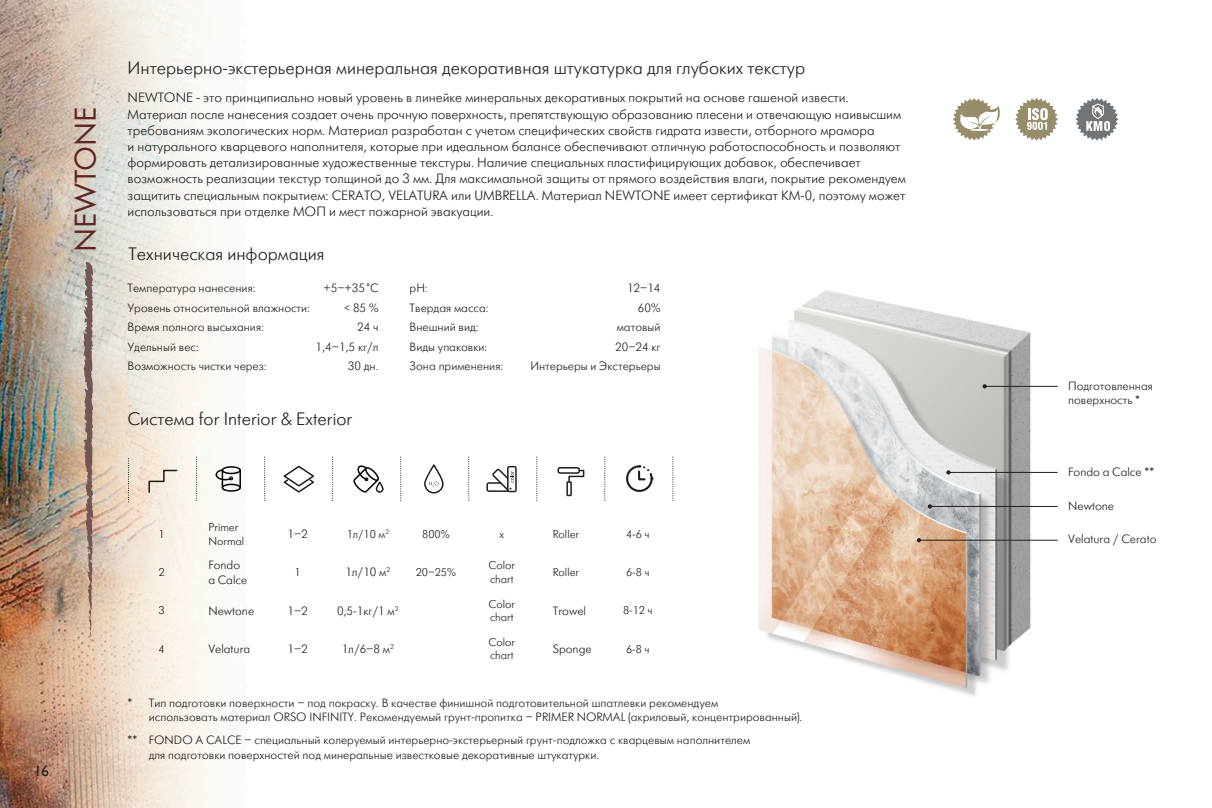
<style>
.page{position:relative;width:1212px;height:808px;background:#fff}
.page>*{position:absolute;margin:0;border:0;box-sizing:border-box;transform-origin:0 0}
.t1{font:31.5px "Futura Book C";color:#5f2423}
.Стиль_абзаца_1__копи{font:18px "Futuris C";color:#231f20}
.Заголовок{font:18px "Futuris C";color:#231f20}
.t2{font:15px "Gill Sans";color:#231f20}
.Стиль_абзаца_1__копи-2{font:13.5px/16.2px "Futuris C";color:#231f20}
.таблица{font:12px/14.4px "Futuris C";color:#231f20}
.основной_текст__копи{font:12px "Futuris C";color:#231f20}
.t3{font:11.25px/13.5px "Futuris C";color:#231f20}
</style>
<div class="page">
<img style="left:0;top:0;width:1119px;height:808px">
<svg style="left:83px;top:261px;width:11px;height:380px"></svg>
<svg style="left:568px;top:469px;width:17px;height:14px"></svg>
<div style="left:557px;top:467px;width:23px;height:7px;border:2px solid #1d1d1b;border-radius:2px"></div>
<div style="left:566px;top:481px;width:6px;height:15px;border:2px solid #1d1d1b"></div>
<svg style="left:625px;top:464px;width:29px;height:29px"></svg>
<svg style="left:429px;top:481px;width:9px;height:6px"></svg>
<div style="left:424px;top:464px;width:20px;height:29px;border:1px solid #1d1d1b;border-radius:9px"></div>
<div style="left:507px;top:466px;width:10px;height:26px;border:1px solid #1d1d1b;border-radius:2px"></div>
<svg style="left:486px;top:467px;width:28px;height:26px"></svg>
<svg style="left:148px;top:469px;width:30px;height:25px"></svg>
<svg style="left:282px;top:464px;width:34px;height:30px"></svg>
<svg style="left:239px;top:471px;width:2px;height:16px"></svg>
<div style="left:222px;top:466px;width:19px;height:8px;border:2px solid #000;border-radius:50%"></div>
<div style="left:222px;top:484px;width:19px;height:8px;border:2px solid #000;border-radius:50%"></div>
<svg style="left:215px;top:468px;width:18px;height:19px"></svg>
<div style="left:376px;top:481px;width:8px;height:12px;border:1px solid #1d1d1b;border-radius:3px"></div>
<svg style="left:353px;top:463px;width:27px;height:30px"></svg>
<svg style="left:128px;top:457px;width:1px;height:45px"></svg>
<svg style="left:196px;top:457px;width:1px;height:45px"></svg>
<svg style="left:264px;top:457px;width:1px;height:45px"></svg>
<svg style="left:332px;top:457px;width:1px;height:45px"></svg>
<svg style="left:400px;top:457px;width:1px;height:45px"></svg>
<svg style="left:468px;top:457px;width:1px;height:45px"></svg>
<svg style="left:536px;top:457px;width:1px;height:45px"></svg>
<svg style="left:604px;top:457px;width:1px;height:45px"></svg>
<svg style="left:672px;top:457px;width:1px;height:45px"></svg>
<img style="left:706px;top:264px;width:341px;height:466px">
<hr style="left:984px;top:386px;width:73px;height:1px;background:#231f20">
<svg style="left:982px;top:384px;width:5px;height:4px"></svg>
<hr style="left:947px;top:472px;width:110px;height:1px;background:#231f20">
<svg style="left:946px;top:470px;width:4px;height:4px"></svg>
<hr style="left:929px;top:506px;width:128px;height:1px;background:#231f20">
<svg style="left:928px;top:504px;width:4px;height:4px"></svg>
<hr style="left:920px;top:540px;width:137px;height:1px;background:#231f20">
<svg style="left:917px;top:538px;width:4px;height:4px"></svg>
<svg style="left:1075px;top:98px;width:43px;height:43px"></svg>
<svg style="left:953px;top:98px;width:47px;height:42px"></svg>
<svg style="left:1015px;top:98px;width:43px;height:43px"></svg>
<p class="t1" style="left:68px;top:252px;width:148px;rotate:-90deg">NEWTONE</p>
<p class="Стиль_абзаца_1__копи" style="left:128px;top:58px;width:679px">Интерьерно-экстерьерная минеральная декоративная штукатурка для глубоких текстур</p>
<p class="Стиль_абзаца_1__копи-2" style="left:128px;top:90px;width:780px">NEWTONE - это принципиально новый уровень в линейке минеральных декоративных покрытий на основе гашеной извести.<br>Материал после нанесения создает очень прочную поверхность, препятствующую образованию плесени и отвечающую наивысшим требованиям экологических норм. Материал разработан с учетом специфических свойств гидрата извести, отборного мрамора<br>и натурального кварцевого наполнителя, которые при идеальном балансе обеспечивают отличную работоспособность и позволяют формировать детализированные художественные текстуры. Наличие специальных пластифицирующих добавок, обеспечивает возможность реализации текстур толщиной до 3 мм. Для максимальной защиты от прямого воздействия влаги, покрытие рекомендуем защитить специальным покрытием: CERATO, VELATURA или UMBRELLA. Материал NEWTONE имеет сертификат КМ-0, поэтому может использоваться при отделке МОП и мест пожарной эвакуации.</p>
<p class="Заголовок" style="left:129px;top:245px;width:197px">Техническая информация</p>
<p class="основной_текст__копи" style="left:128px;top:282px;width:129px">Температура нанесения:</p>
<p class="основной_текст__копи" style="left:324px;top:282px;width:56px">+5–+35°C</p>
<p class="основной_текст__копи" style="left:128px;top:301px;width:184px">Уровень относительной влажности:</p>
<p class="основной_текст__копи" style="left:344px;top:301px;width:36px">&lt; 85 %</p>
<p class="основной_текст__копи" style="left:128px;top:321px;width:138px">Время полного высыхания:</p>
<p class="основной_текст__копи" style="left:357px;top:321px;width:23px">24 ч</p>
<p class="основной_текст__копи" style="left:128px;top:340px;width:73px">Удельный вес:</p>
<p class="основной_текст__копи" style="left:316px;top:340px;width:64px">1,4–1,5 кг/л</p>
<p class="основной_текст__копи" style="left:128px;top:360px;width:141px">Возможность чистки через:</p>
<p class="основной_текст__копи" style="left:348px;top:360px;width:32px">30 дн.</p>
<p class="Заголовок" style="left:128px;top:410px;width:226px">Система for Interior &amp; Exterior</p>
<p class="основной_текст__копи" style="left:410px;top:282px;width:20px">pH:</p>
<p class="основной_текст__копи" style="left:627px;top:282px;width:35px">12–14</p>
<p class="основной_текст__копи" style="left:410px;top:301px;width:80px">Твердая масса:</p>
<p class="основной_текст__копи" style="left:638px;top:301px;width:24px">60%</p>
<p class="основной_текст__копи" style="left:410px;top:321px;width:70px">Внешний вид:</p>
<p class="основной_текст__копи" style="left:617px;top:321px;width:45px">матовый</p>
<p class="основной_текст__копи" style="left:410px;top:340px;width:79px">Виды упаковки:</p>
<p class="основной_текст__копи" style="left:615px;top:340px;width:47px">20–24 кг</p>
<p class="основной_текст__копи" style="left:410px;top:360px;width:95px">Зона применения:</p>
<p class="основной_текст__копи" style="left:530px;top:360px;width:132px">Интерьеры и Экстерьеры</p>
<p class="t2" style="left:34px;top:762px;width:16px">16</p>
<p class="t3" style="left:158px;top:527px;width:8px">1</p>
<p class="t3" style="left:208px;top:521px;width:37px">Primer<br>Normal</p>
<p class="таблица" style="left:287px;top:527px;width:22px">1–2</p>
<p class="t3" style="left:347px;top:527px;width:44px">1л/10 м<sup>2</sup></p>
<p class="t3" style="left:422px;top:527px;width:29px">800%</p>
<p class="t3" style="left:499px;top:527px;width:6px">x</p>
<p class="t3" style="left:553px;top:527px;width:28px">Roller</p>
<p class="t3" style="left:626px;top:527px;width:25px">4-6 ч</p>
<p class="t3" style="left:158px;top:566px;width:8px">2</p>
<p class="таблица" style="left:208px;top:558px;width:40px">Fondo a Calce</p>
<p class="t3" style="left:295px;top:566px;width:8px">1</p>
<p class="таблица" style="left:345px;top:565px;width:46px">1л/10 м<sup>2</sup></p>
<p class="t3" style="left:416px;top:566px;width:42px">20–25%</p>
<p class="t3" style="left:488px;top:559px;width:28px">Color</p>
<p class="t3" style="left:490px;top:573px;width:25px">chart</p>
<p class="t3" style="left:553px;top:566px;width:28px">Roller</p>
<p class="t3" style="left:626px;top:566px;width:25px">6-8 ч</p>
<p class="t3" style="left:158px;top:604px;width:8px">3</p>
<p class="таблица" style="left:208px;top:604px;width:47px">Newtone</p>
<p class="таблица" style="left:287px;top:604px;width:22px">1–2</p>
<p class="таблица" style="left:337px;top:604px;width:63px">0,5-1кг/1 м<sup>2</sup></p>
<p class="t3" style="left:158px;top:642px;width:8px">4</p>
<p class="таблица" style="left:208px;top:642px;width:43px">Velatura</p>
<p class="таблица" style="left:287px;top:642px;width:22px">1–2</p>
<p class="таблица" style="left:342px;top:642px;width:54px">1л/6–8 м<sup>2</sup></p>
<p class="t3" style="left:488px;top:597px;width:28px">Color</p>
<p class="t3" style="left:490px;top:611px;width:25px">chart</p>
<p class="таблица" style="left:553px;top:604px;width:35px">Trowel</p>
<p class="t3" style="left:623px;top:604px;width:31px">8-12 ч</p>
<p class="t3" style="left:488px;top:636px;width:28px">Color</p>
<p class="t3" style="left:490px;top:649px;width:25px">chart</p>
<p class="таблица" style="left:553px;top:642px;width:40px">Sponge</p>
<p class="t3" style="left:626px;top:642px;width:25px">6-8 ч</p>
<p class="таблица" style="left:149px;top:696px;width:655px;text-indent:-21px">* Тип подготовки поверхности – под покраску. В качестве финишной подготовительной шпатлевки рекомендуем<br>использовать материал ORSO INFINITY. Рекомендуемый грунт-пропитка – PRIMER NORMAL (акриловый, концентрированный).</p>
<p class="таблица" style="left:149px;top:733px;width:603px;text-indent:-21px">** FONDO A CALCE – специальный колеруемый интерьерно-экстерьерный грунт-подложка c кварцевым наполнителем для подготовки поверхностей под минеральные известковые декоративные штукатурки.</p>
<p class="таблица" style="left:1068px;top:379px;width:86px">Подготовленная поверхность *</p>
<p class="таблица" style="left:1068px;top:465px;width:88px">Fondo a Calce **</p>
<p class="таблица" style="left:1068px;top:499px;width:47px">Newtone</p>
<p class="таблица" style="left:1068px;top:532px;width:90px">Velatura / Cerato</p>
</div>
